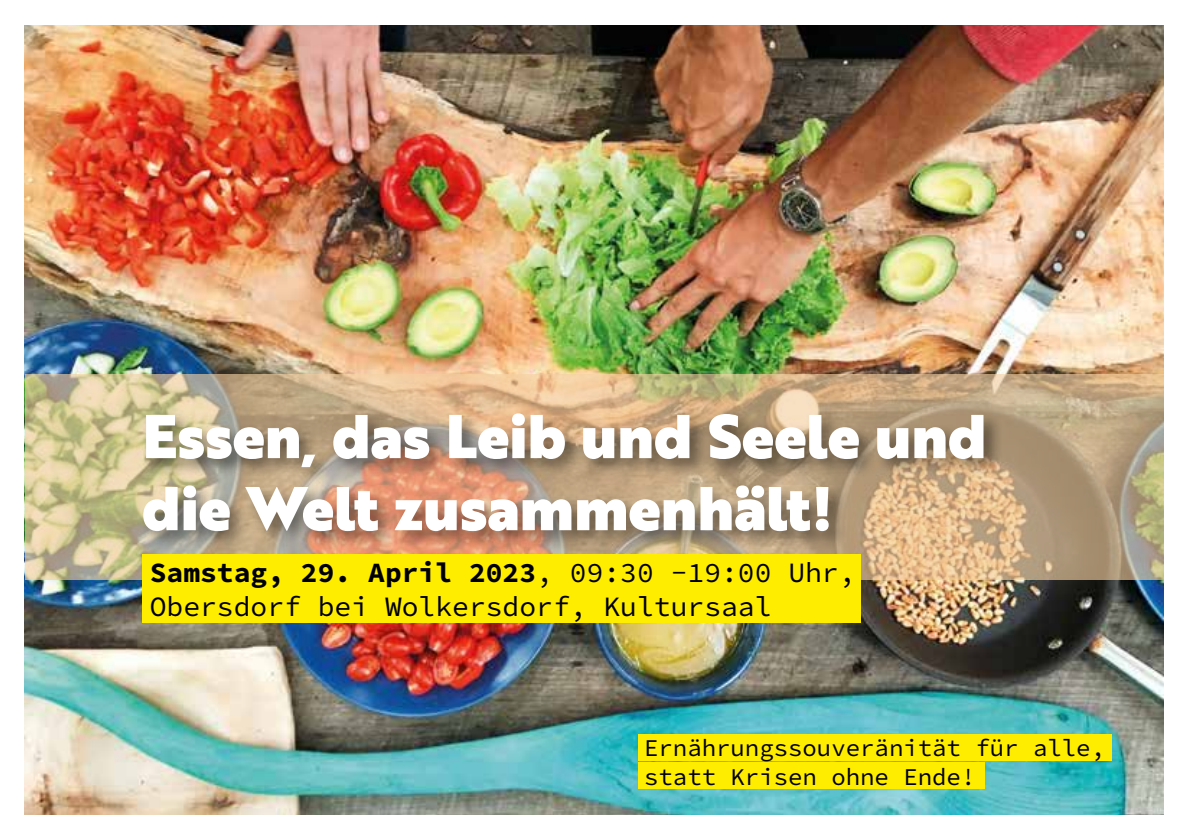
<style>
.page{position:relative;width:1191px;height:840px;background:#fff}
.page>*{position:absolute;margin:0;border:0;box-sizing:border-box;transform-origin:0 0}
.t1{font:60px/72px "Brother 1816 Black";color:#fff}
.t2{font:28px/33.6px "Source Code Variable";color:#000}
.t3{font:24px/28.8px "Source Code Variable";color:#000}
</style>
<div class="page">
<img style="left:25px;top:26px;width:1138px;height:787px">
<svg style="left:25px;top:374px;width:1138px;height:205px;background:#c7b18a"></svg>
<div style="left:140px;top:409px;width:864px;height:142px;background:#000;opacity:.45"></div>
<div style="left:638px;top:734px;width:473px;height:26px;background:#ffed00"></div>
<div style="left:638px;top:761px;width:346px;height:27px;background:#ffed00"></div>
<div style="left:142px;top:554px;width:718px;height:68px;background:#ffed00"></div>
<h1 class="t1" style="left:142px;top:398px;width:845px">Essen, das Leib und Seele und die Welt zusammenhält!</h1>
<p class="t2" style="left:150px;top:556px;width:707px">Samstag, 29. April 2023, 09:30 -19:00 Uhr,<br>Obersdorf bei Wolkersdorf, Kultursaal</p>
<p class="t3" style="left:644px;top:733px;width:462px">Ernährungssouveränität für alle, statt Krisen ohne Ende!</p>
</div>
